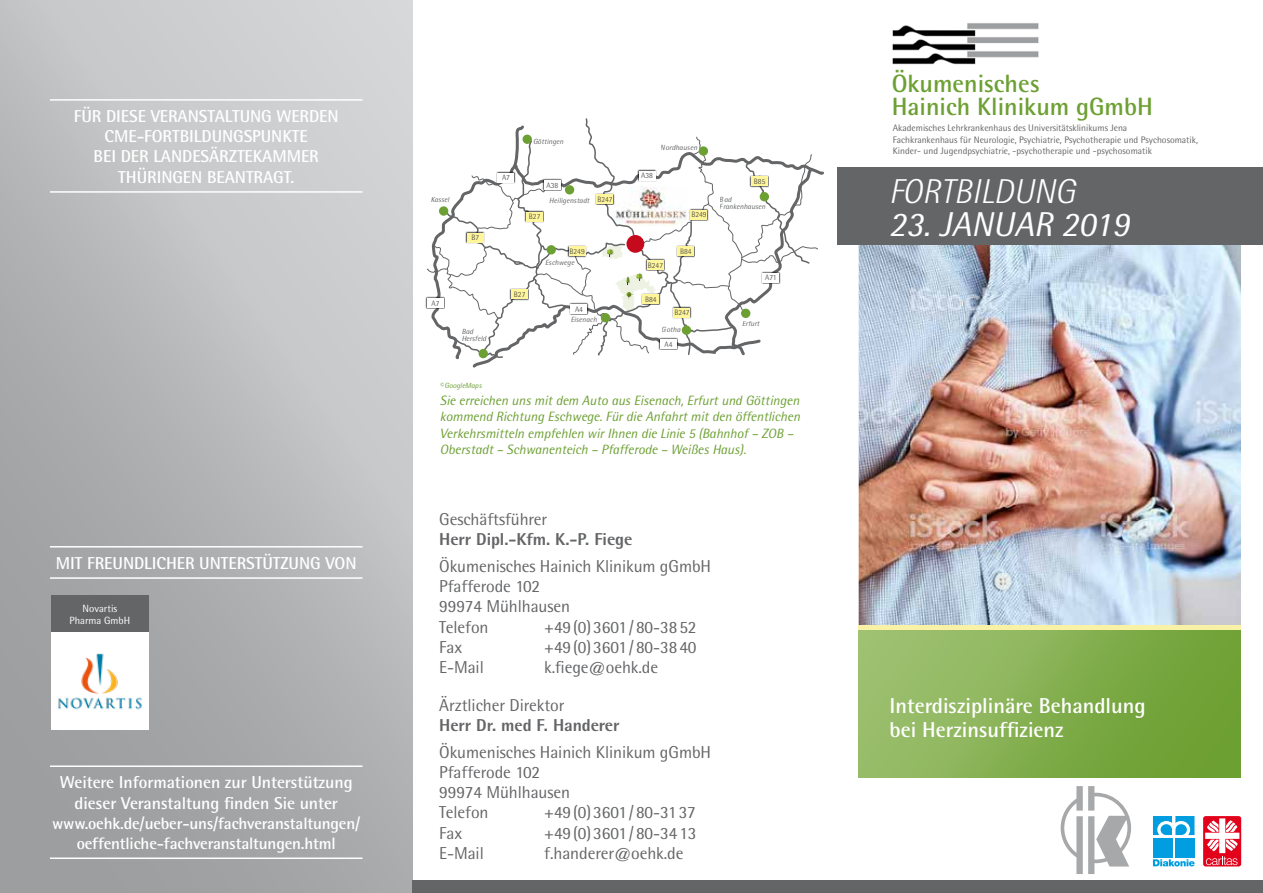
<style>
.page{position:relative;width:1263px;height:893px;background:#fff}
.page>*{position:absolute;margin:0;border:0;box-sizing:border-box;transform-origin:0 0}
.t1{font:italic 34.5px "Rotis Semi Sans";color:#fff}
.t2{font:italic 300 34.5px "Rotis Semi Sans";color:#fff}
.t3{font:700 25.05px/23.5px "Rotis Semi Sans";color:#6da033}
.t4{font:700 21.6px/24px "Rotis Semi Sans";color:#fff}
.t5{font:17.25px/20.2px "Rotis Semi Sans";letter-spacing:-.005em;color:#646567}
.t6{font:700 17.25px/20.2px "Rotis Semi Sans";letter-spacing:-.005em;color:#fff;text-align:center}
.t7{font:800 17.25px "Rotis Semi Sans";letter-spacing:-.005em;color:#646567}
.t8{font:700 16.5px/20.2px "Rotis Semi Sans";letter-spacing:-.01em;color:#fff;text-align:center}
.t9{font:italic 13.5px/16.5px "Rotis Semi Sans";letter-spacing:-.005em;color:#6da033}
.t10{font:10.5px/11.6px "Rotis Semi Sans";color:#fff;text-align:center}
.t11{font:9.45px/11.6px "Rotis Semi Sans";color:#646567}
.t12{font:300 7.8px "Rotis Semi Sans";color:#3e3d40}
.t13{font:italic 7.5px/7.5px "Rotis Semi Sans";color:#646567}
.t14{font:italic 7.5px "Rotis Semi Sans";letter-spacing:-.005em;color:#6da033}
</style>
<div class="page">
<img style="left:859px;top:245px;width:382px;height:380px">
<svg style="left:0;top:0;width:412px;height:893px;background:#b6b8b9"></svg>
<div style="left:858px;top:629px;width:383px;height:148px;background:linear-gradient(to right,#9ec172,#6a9e2f)"></div>
<div style="left:838px;top:167px;width:425px;height:78px;background:#646567"></div>
<hr style="left:858px;top:625px;width:383px;height:4px;background:#f9f2a6">
<hr style="left:50px;top:99px;width:312px;height:2px;background:#fff">
<hr style="left:50px;top:191px;width:312px;height:2px;background:#fff">
<div style="left:412px;top:880px;width:851px;height:13px;background:#646567"></div>
<img style="left:892px;top:23px;width:147px;height:42px">
<svg style="left:1061px;top:786px;width:70px;height:88px"></svg>
<svg style="left:1153px;top:859px;width:41px;height:7px"></svg>
<svg style="left:1153px;top:816px;width:41px;height:19px"></svg>
<div style="left:1153px;top:838px;width:19px;height:20px;background:#009ee0"></div>
<div style="left:1175px;top:838px;width:19px;height:20px;background:#009ee0"></div>
<div style="left:1203px;top:816px;width:38px;height:50px;background:#e2001a;border-radius:3px"></div>
<svg style="left:1205px;top:818px;width:34px;height:47px"></svg>
<div style="left:51px;top:632px;width:98px;height:98px;background:#fff"></div>
<img style="left:57px;top:653px;width:85px;height:57px">
<div style="left:51px;top:595px;width:98px;height:37px;background:#646567"></div>
<hr style="left:50px;top:546px;width:312px;height:1px;background:#fff">
<hr style="left:50px;top:577px;width:312px;height:2px;background:#fff">
<hr style="left:50px;top:765px;width:312px;height:2px;background:#fff">
<hr style="left:50px;top:857px;width:312px;height:2px;background:#fff">
<svg style="left:425px;top:118px;width:399px;height:250px"></svg>
<div style="left:760px;top:192px;width:9px;height:9px;background:#6da033;border-radius:50%"></div>
<div style="left:699px;top:146px;width:9px;height:10px;background:#6da033;border-radius:50%"></div>
<div style="left:601px;top:313px;width:9px;height:9px;background:#6da033;border-radius:50%"></div>
<p class="t6" style="left:74px;top:106px;width:266px">FÜR DIESE VERANSTALTUNG WERDEN<br>CME-FORTBILDUNGSPUNKTE<br>BEI DER LANDESÄRZTEKAMMER<br>THÜRINGEN BEANTRAGT.</p>
<p class="t6" style="left:56px;top:553px;width:302px">MIT FREUNDLICHER UNTERSTÜTZUNG VON</p>
<p class="t10" style="left:70px;top:603px;width:62px">Novartis<br>Pharma GmbH</p>
<p class="t6" style="left:60px;top:772px;width:294px">Weitere Informationen zur Unterstützung dieser Veranstaltung finden Sie unter</p>
<p class="t8" style="left:52px;top:813px;width:310px">www.oehk.de/ueber-uns/fachveranstaltungen/ oeffentliche-fachveranstaltungen.html</p>
<p class="t13" style="left:533px;top:137px;width:32px">Göttingen</p>
<p class="t13" style="left:661px;top:143px;width:38px">Nordhausen</p>
<p class="t12" style="left:502px;top:173px;width:9px">A7</p>
<p class="t12" style="left:641px;top:171px;width:13px">A38</p>
<p class="t12" style="left:547px;top:180px;width:13px">A38</p>
<p class="t13" style="left:430px;top:196px;width:20px">Kassel</p>
<p class="t12" style="left:597px;top:195px;width:17px">B247</p>
<p class="t13" style="left:549px;top:196px;width:42px">Heiligenstadt</p>
<p class="t12" style="left:471px;top:233px;width:9px">B7</p>
<p class="t12" style="left:529px;top:212px;width:13px">B27</p>
<p class="t12" style="left:569px;top:247px;width:17px">B249</p>
<p class="t12" style="left:691px;top:210px;width:17px">B249</p>
<p class="t12" style="left:680px;top:247px;width:13px">B84</p>
<p class="t12" style="left:432px;top:299px;width:9px">A7</p>
<p class="t13" style="left:462px;top:327px;width:26px">Bad<br>Hersfeld</p>
<p class="t12" style="left:514px;top:290px;width:13px">B27</p>
<p class="t13" style="left:545px;top:258px;width:31px">Eschwege</p>
<p class="t12" style="left:575px;top:304px;width:9px">A4</p>
<p class="t13" style="left:571px;top:316px;width:28px">Eisenach</p>
<p class="t12" style="left:648px;top:260px;width:17px">B247</p>
<p class="t12" style="left:645px;top:295px;width:13px">B84</p>
<p class="t12" style="left:674px;top:308px;width:17px">B247</p>
<p class="t13" style="left:662px;top:326px;width:20px">Gotha</p>
<p class="t12" style="left:665px;top:340px;width:9px">A4</p>
<p class="t12" style="left:754px;top:177px;width:13px">B85</p>
<p class="t13" style="left:720px;top:196px;width:47px">Bad<br>Frankenhausen</p>
<p class="t12" style="left:765px;top:273px;width:13px">A71</p>
<p class="t13" style="left:742px;top:320px;width:19px">Erfurt</p>
<p class="t14" style="left:440px;top:381px;width:43px">©GoogleMaps</p>
<p class="t9" style="left:440px;top:392px;width:362px">Sie erreichen uns mit dem Auto aus Eisenach, Erfurt und Göttingen kommend Richtung Eschwege. Für die Anfahrt mit den öffentlichen Verkehrsmitteln empfehlen wir Ihnen die Linie 5 (Bahnhof – ZOB – Oberstadt – Schwanenteich – Pfafferode – Weißes Haus).</p>
<p class="t5" style="left:439px;top:509px;width:110px">Geschäftsführer</p>
<p class="t7" style="left:439px;top:528px;width:195px">Herr Dipl.-Kfm. K.-P. Fiege</p>
<p class="t5" style="left:439px;top:556px;width:273px">Ökumenisches Hainich Klinikum gGmbH<br>Pfafferode 102<br>99974 Mühlhausen<br>Telefon</p>
<p class="t5" style="left:544px;top:616px;width:154px">+49(0)3601/80-3852</p>
<p class="t5" style="left:439px;top:637px;width:24px">Fax</p>
<p class="t5" style="left:544px;top:637px;width:154px">+49(0)3601/80-3840</p>
<p class="t5" style="left:439px;top:657px;width:46px">E-Mail</p>
<p class="t5" style="left:544px;top:657px;width:115px">k.fiege@oehk.de</p>
<p class="t5" style="left:439px;top:695px;width:127px">Ärztlicher Direktor</p>
<p class="t7" style="left:439px;top:714px;width:182px">Herr Dr. med F. Handerer</p>
<p class="t5" style="left:439px;top:742px;width:273px">Ökumenisches Hainich Klinikum gGmbH<br>Pfafferode 102<br>99974 Mühlhausen<br>Telefon</p>
<p class="t5" style="left:544px;top:802px;width:153px">+49(0)3601/80-3137</p>
<p class="t5" style="left:439px;top:823px;width:24px">Fax</p>
<p class="t5" style="left:544px;top:823px;width:154px">+49(0)3601/80-3413</p>
<p class="t5" style="left:439px;top:843px;width:46px">E-Mail</p>
<p class="t5" style="left:544px;top:843px;width:141px">f.handerer@oehk.de</p>
<h2 class="t3" style="left:892px;top:71px;width:263px">Ökumenisches<br>Hainich Klinikum gGmbH</h2>
<p class="t11" style="left:893px;top:122px;width:307px">Akademisches Lehrkrankenhaus des Universitätsklinikums Jena<br>Fachkrankenhaus für Neurologie, Psychiatrie, Psychotherapie und Psychosomatik,<br>Kinder- und Jugendpsychiatrie, -psychotherapie und -psychosomatik</p>
<h1 class="t2" style="left:889px;top:171px;width:188px">FORTBILDUNG</h1>
<h1 class="t1" style="left:889px;top:203px;width:242px">23. JANUAR 2019</h1>
<p class="t4" style="left:889px;top:694px;width:258px">Interdisziplinäre Behandlung bei Herzinsuffizienz</p>
</div>
